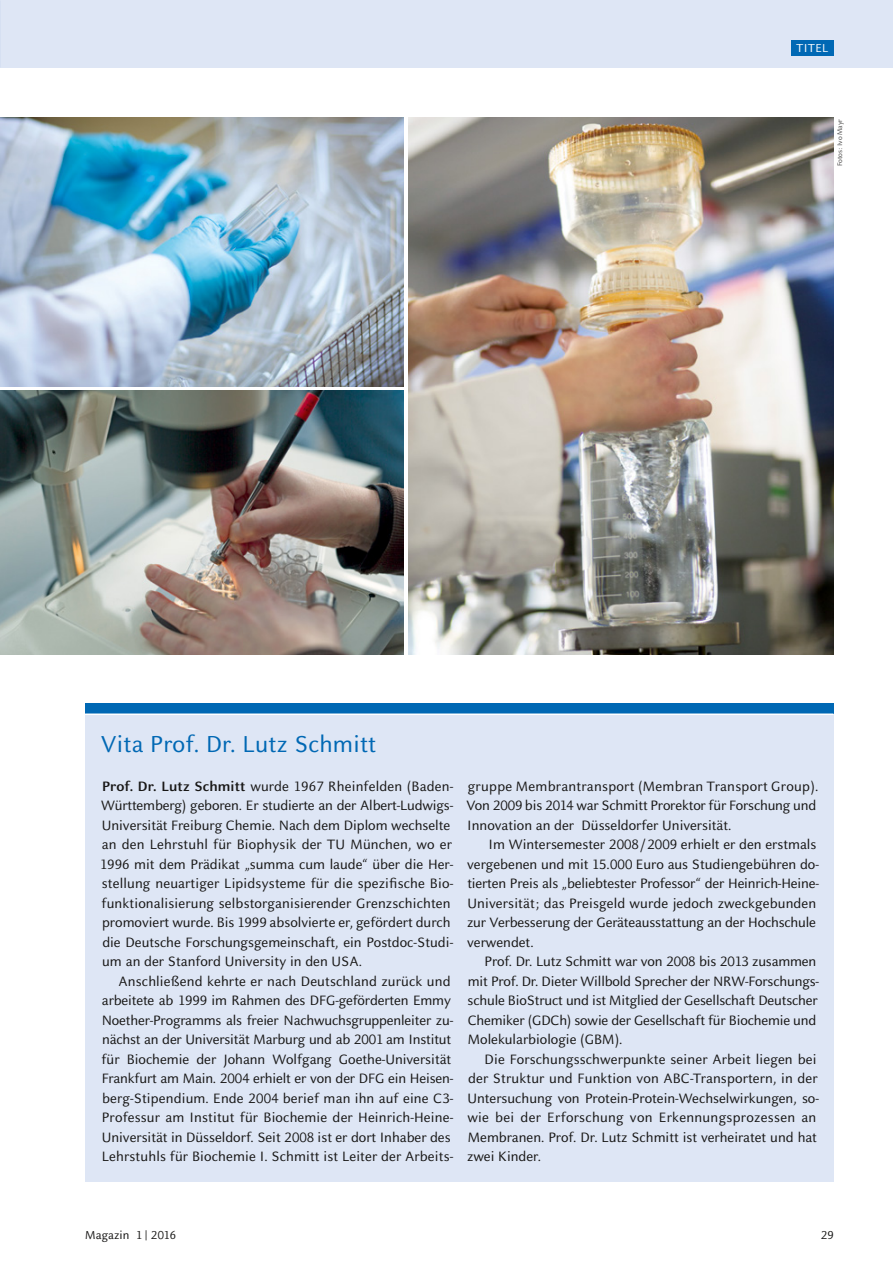
<style>
.page{position:relative;width:893px;height:1263px;background:#fff}
.page>*{position:absolute;margin:0;border:0;box-sizing:border-box;transform-origin:0 0}
.t1{font:25.5px "Celeste Sans Pro";letter-spacing:.01em;color:#0068b4}
.t2{font:15px/19.5px "Celeste Sans Pro";color:#181716}
.t3{font:12.75px "Celeste Sans Pro";letter-spacing:.01em;color:#181716}
.t4{font:12.75px "Celeste Sans Pro";letter-spacing:.02em;color:#fff}
.t5{font:7.5px "Celeste Sans Pro";color:#181716}
.s1{font-weight:700}
</style>
<div class="page">
<img style="left:408px;top:118px;width:425px;height:536px">
<img style="left:0;top:118px;width:404px;height:269px">
<img style="left:0;top:391px;width:404px;height:263px">
<div style="left:0;top:0;width:893px;height:68px;background:#dee6f5"></div>
<div style="left:791px;top:40px;width:42px;height:15px;background:#0068b4"></div>
<div style="left:85px;top:703px;width:748px;height:478px;background:#dee6f5"></div>
<div style="left:85px;top:703px;width:748px;height:10px;background:#0068b4"></div>
<hr style="left:85px;top:713px;width:748px;height:2px;background:#fff">
<p class="t4" style="left:796px;top:39px;width:34px">TITEL</p>
<p class="t5" style="left:835px;top:166px;width:49px;rotate:-90deg">Fotos: Ivo Mayr</p>
<h1 class="t1" style="left:101px;top:728px;width:277px">Vita Prof. Dr. Lutz Schmitt</h1>
<p class="t2" style="left:100px;top:776px;width:355px"><span class="s1">Prof. Dr. Lutz Schmitt</span> wurde 1967 Rheinfelden (Baden-Württemberg) geboren. Er studierte an der Albert-Ludwigs-Universität Freiburg Chemie. Nach dem Diplom wechselte an den Lehrstuhl für Biophysik der TU München, wo er 1996 mit dem Prädikat „summa cum laude“ über die Her&shy;stellung neuartiger Lipidsysteme für die spezifische Bio&shy;funktionalisierung selbstorganisierender Grenzschichten promoviert wurde. Bis 1999 absolvierte er, gefördert durch die Deutsche Forschungsgemeinschaft, ein Postdoc-Studi&shy;um an der Stanford University in den USA.</p>
<p class="t2" style="left:102px;top:971px;width:353px;text-indent:17px">Anschließend kehrte er nach Deutschland zurück und arbeitete ab 1999 im Rahmen des DFG-geförderten Emmy Noether-Programms als freier Nachwuchsgruppenleiter zu&shy;nächst an der Universität Marburg und ab 2001 am Institut für Biochemie der Johann Wolfgang Goethe-Universität Frankfurt am Main. 2004 erhielt er von der DFG ein Heisen&shy;berg-Stipendium. Ende 2004 berief man ihn auf eine C3- Professur am Institut für Biochemie der Heinrich-Heine-Universität in Düsseldorf. Seit 2008 ist er dort Inhaber des Lehrstuhls für Biochemie I. Schmitt ist Leiter der Arbeits-</p>
<p class="t2" style="left:466px;top:776px;width:354px">gruppe Membrantransport (Membran Transport Group).<br>Von 2009 bis 2014 war Schmitt Prorektor für Forschung und<br>Innovation an der Düsseldorfer Universität.</p>
<p class="t2" style="left:467px;top:834px;width:353px;text-indent:21px">Im Wintersemester 2008 /2009 erhielt er den erstmals vergebenen und mit 15.000 Euro aus Studiengebühren do&shy;tierten Preis als „beliebtester Professor“ der Heinrich-Heine-Universität; das Preisgeld wurde jedoch zweckgebunden zur Verbesserung der Geräteausstattung an der Hochschule verwendet.</p>
<p class="t2" style="left:468px;top:951px;width:353px;text-indent:17px">Prof. Dr. Lutz Schmitt war von 2008 bis 2013 zusammen mit Prof. Dr. Dieter Willbold Sprecher der NRW-Forschungs&shy;schule BioStruct und ist Mitglied der Gesellschaft Deutscher Chemiker (GDCh) sowie der Gesellschaft für Biochemie und Molekularbiologie (GBM).</p>
<p class="t2" style="left:467px;top:1049px;width:353px;text-indent:17px">Die Forschungsschwerpunkte seiner Arbeit liegen bei der Struktur und Funktion von ABC-Transportern, in der Untersuchung von Protein-Protein-Wechselwirkungen, so&shy;wie bei der Erforschung von Erkennungsprozessen an Membranen. Prof. Dr. Lutz Schmitt ist verheiratet und hat zwei Kinder.</p>
<p class="t3" style="left:85px;top:1227px;width:92px">Magazin 1 | 2016</p>
<p class="t3" style="left:821px;top:1227px;width:14px">29</p>
</div>
